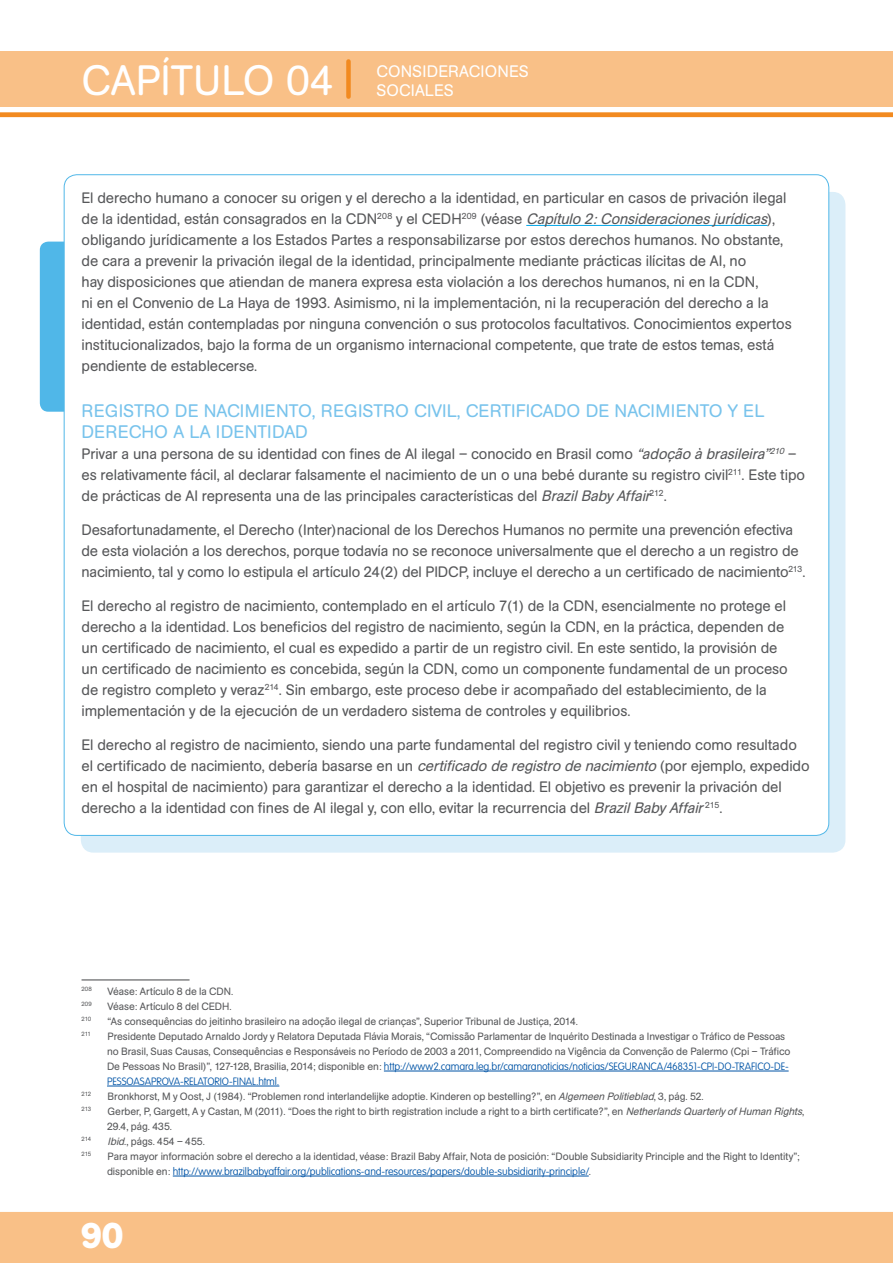
<style>
.page{position:relative;width:893px;height:1263px;background:#fff}
.page>*{position:absolute;margin:0;border:0;box-sizing:border-box;transform-origin:0 0}
.t1{font:42px "AG Book Rounded";color:#fff}
.t2{font:700 35.7px "AG Book Rounded";color:#fff}
.t3{font:18px/21px "AG Book Rounded";color:#78c3ec}
.t4{font:16.5px/19.8px "AG Book Rounded";letter-spacing:.01em;color:#fff}
.t5{font:15px/21px "AG Book Rounded";letter-spacing:-.01em;color:#57585a}
.t6{font:10.5px/15px "AG Book Rounded";letter-spacing:-.01em;color:#57585a}
.t7{font:100 10.5px/15px "VAG Rounded";letter-spacing:-.01em;color:#0154a6}
.t8{font:6.15px "AG Book Rounded";letter-spacing:-.035em;color:#57585a}
.s1{font-style:italic}
.s2{font-family:"AG Book Rounded";font-weight:400;color:#57585a}
</style>
<div class="page">
<div style="left:81px;top:192px;width:764px;height:661px;background:#dbeef9;border-radius:13px"></div>
<div style="left:40px;top:242px;width:32px;height:170px;background:#50b7e8;border-radius:9px"></div>
<div style="left:64px;top:175px;width:765px;height:660px;background:#fff;border-radius:13px"></div>
<div style="left:0;top:1214px;width:893px;height:49px;background:#f9c087"></div>
<hr style="left:0;top:1212px;width:893px;height:4px;background:#f9c087">
<div style="left:0;top:51px;width:893px;height:56px;background:#f9c087"></div>
<hr style="left:0;top:113px;width:893px;height:4px;background:#f28a20">
<div style="left:346px;top:61px;width:5px;height:36px;background:#f28a20"></div>
<hr style="left:526px;top:225px;width:242px;height:1px;background:#00a7e9">
<hr style="left:82px;top:979px;width:108px;height:1px;background:#57585a">
<hr style="left:384px;top:1071px;width:405px;height:1px;background:#0154a6">
<hr style="left:107px;top:1086px;width:172px;height:1px;background:#0154a6">
<hr style="left:173px;top:1176px;width:416px;height:1px;background:#0154a6">
<h1 class="t1" style="left:82px;top:57px;width:254px">CAPÍTULO 04</h1>
<h1 class="t1" style="left:308px;top:57px;width:25px">1</h1>
<p class="t4" style="left:376px;top:61px;width:297px">CONSIDERACIONES INTRODUCTORIAS<br>E HISTÓRICAS</p>
<p class="t4" style="left:376px;top:81px;width:79px">SOCIALES</p>
<p class="t5" style="left:82px;top:187px;width:712px">El derecho humano a conocer su origen y el derecho a la identidad, en particular en casos de privación ilegal de la identidad, están consagrados en la CDN<sup>208</sup> y el CEDH<sup>209</sup> (véase <span class="s1">Capítulo 2:Consideracionesjurídicas</span>), obligando jurídicamente a los Estados Partes a responsabilizarse por estos derechos humanos. No obstante, de cara a prevenir la privación ilegal de la identidad, principalmente mediante prácticas ilícitas de AI, no<br>hay disposiciones que atiendan de manera expresa esta violación a los derechos humanos, ni en la CDN,<br>ni en el Convenio de La Haya de 1993. Asimismo, ni la implementación, ni la recuperación del derecho a la identidad, están contempladas por ninguna convención o sus protocolos facultativos. Conocimientos expertos institucionalizados, bajo la forma de un organismo internacional competente, que trate de estos temas, está pendiente de establecerse.</p>
<p class="t3" style="left:82px;top:401px;width:684px">REGISTRO DE NACIMIENTO, REGISTRO CIVIL, CERTIFICADO DE NACIMIENTO Y EL<br>DERECHO A LA IDENTIDAD</p>
<p class="t5" style="left:82px;top:444px;width:725px">Privar a una persona de su identidad con fines de AI ilegal – conocido en Brasil como <span class="s1">“adoção àbrasileira”</span><sup>210</sup> – es relativamente fácil, al declarar falsamente el nacimiento de un o una bebé durante su registro civil<sup>211</sup>. Este tipo de prácticas de AI representa una de las principales características del <span class="s1">BrazilBabyAffair</span><sup>212</sup>.</p>
<p class="t5" style="left:82px;top:520px;width:725px">Desafortunadamente, el Derecho (Inter)nacional de los Derechos Humanos no permite una prevención efectiva de esta violación a los derechos, porque todavía no se reconoce universalmente que el derecho a un registro de nacimiento, tal y como lo estipula el artículo 24(2) del PIDCP, incluye el derecho a un certificado de nacimiento<sup>213</sup>.</p>
<p class="t5" style="left:82px;top:595px;width:708px">El derecho al registro de nacimiento, contemplado en el artículo 7(1) de la CDN, esencialmente no protege el derecho a la identidad. Los beneficios del registro de nacimiento, según la CDN, en la práctica, dependen de un certificado de nacimiento, el cual es expedido a partir de un registro civil. En este sentido, la provisión de un certificado de nacimiento es concebida, según la CDN, como un componente fundamental de un proceso de registro completo y veraz<sup>214</sup>. Sin embargo, este proceso debe ir acompañado del establecimiento, de la implementación y de la ejecución de un verdadero sistema de controles y equilibrios.</p>
<p class="t5" style="left:82px;top:734px;width:730px">El derecho al registro de nacimiento, siendo una parte fundamental del registro civil y teniendo como resultado el certificado de nacimiento, debería basarse en un <span class="s1">certificado de registro de nacimiento</span> (por ejemplo, expedido en el hospital de nacimiento) para garantizar el derecho a la identidad. El objetivo es prevenir la privación del derecho a la identidad con fines de AI ilegal y, con ello, evitar la recurrencia del <span class="s1">BrazilBabyAffair</span><sup>215</sup>.</p>
<p class="t8" style="left:82px;top:986px;width:12px">208</p>
<p class="t6" style="left:108px;top:984px;width:127px">Véase: Artículo 8 de la CDN.</p>
<p class="t8" style="left:82px;top:1001px;width:12px">209</p>
<p class="t6" style="left:108px;top:999px;width:126px">Véase: Artículo 8 del CEDH.</p>
<p class="t8" style="left:82px;top:1016px;width:11px">210</p>
<p class="t6" style="left:108px;top:1014px;width:472px">“As consequências do jeitinho brasileiro na adoção ilegal de crianças”, Superior Tribunal de Justiça, 2014.</p>
<p class="t8" style="left:82px;top:1031px;width:11px">211</p>
<p class="t6" style="left:107px;top:1029px;width:685px">Presidente Deputado Arnaldo Jordy y Relatora Deputada Flávia Morais, “Comissão Parlamentar de Inquérito Destinada a Investigar o Tráfico de Pessoas no Brasil, Suas Causas, Consequências e Responsáveis no Período de 2003 a 2011, Compreendido na Vigência da Convenção de Palermo (Cpi – Tráfico</p>
<p class="t7" style="left:107px;top:1059px;width:683px"><span class="s2">De Pessoas No Brasil)”, 127-128, Brasilia, 2014; disponible en:</span> http://www2.camara.leg.br/camaranoticias/noticias/SEGURANCA/468351-CPI-DO-TRAFICO-DE-<br>PESSOASAPROVA-RELATORIO-FINAL.html.</p>
<p class="t8" style="left:82px;top:1091px;width:11px">212</p>
<p class="t6" style="left:108px;top:1089px;width:598px">Bronkhorst, M y Oost, J (1984). “Problemen rond interlandelijke adoptie. Kinderen op bestelling?”, en <span class="s1">AlgemeenPolitieblad</span>, 3, pág. 52.</p>
<p class="t8" style="left:82px;top:1106px;width:11px">213</p>
<p class="t6" style="left:107px;top:1104px;width:699px">Gerber, P, Gargett, A y Castan, M (2011). “Does the right to birth registration include a right to a birth certificate?”, en <span class="s1">NetherlandsQuarterlyofHumanRights</span>,<br>29.4, pág. 435.</p>
<p class="t8" style="left:82px;top:1136px;width:11px">214</p>
<p class="t6" style="left:108px;top:1134px;width:99px"><span class="s1">Ibid</span>., págs. 454 – 455.</p>
<p class="t8" style="left:82px;top:1151px;width:11px">215</p>
<p class="t6" style="left:108px;top:1149px;width:694px">Para mayor información sobre el derecho a la identidad, véase: Brazil Baby Affair, Nota de posición: “Double Subsidiarity Principle and the Right to Identity”;</p>
<p class="t7" style="left:107px;top:1164px;width:485px"><span class="s2">disponible en:</span> http://www.brazilbabyaffair.org/publications-and-resources/papers/double-subsidiarity-principle/<span class="s2">.</span></p>
<h2 class="t2" style="left:81px;top:1215px;width:45px">90</h2>
</div>
